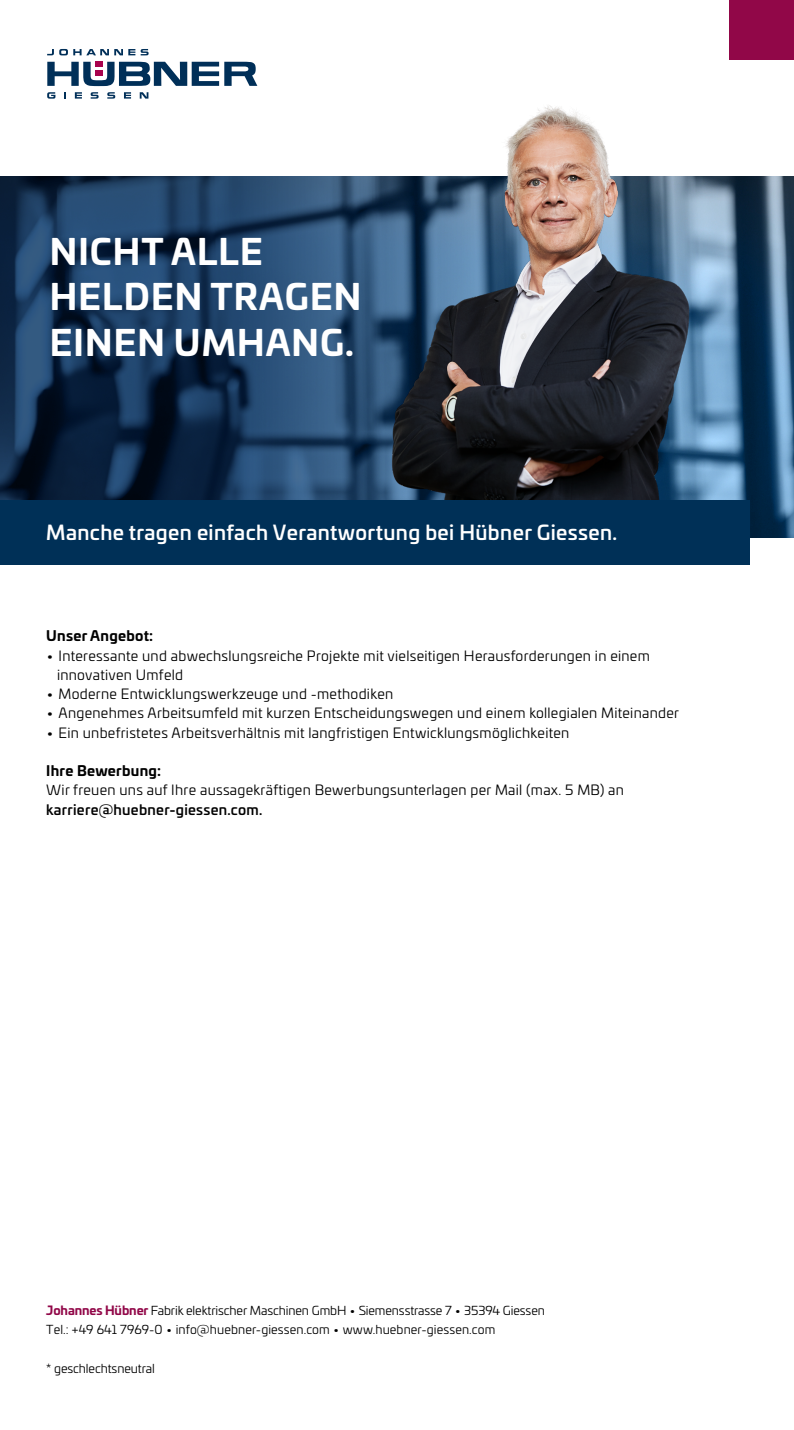
<style>
.page{position:relative;width:794px;height:1430px;background:#fff}
.page>*{position:absolute;margin:0;border:0;box-sizing:border-box;transform-origin:0 0}
.t1{font:700 35px/45.3px "Univia Pro";letter-spacing:.03em;color:#fff}
.t2{font:500 20.12px "Univia Pro";letter-spacing:.02em;color:#fff}
.t3{font:14px/19.2px "Univia Pro";letter-spacing:.02em;color:#000}
.t4{font:500 14px "Univia Pro";letter-spacing:.02em;color:#000}
.t5{font:700 14px "Univia Pro";letter-spacing:.02em;color:#000}
.t6{font:12.25px/19.2px "Univia Pro";letter-spacing:-.01em;color:#000}
.s1{font-weight:700;color:#910748}
</style>
<div class="page">
<svg style="left:0;top:177px;width:156px;height:323px;background:#153152"></svg>
<div style="left:0;top:500px;width:749px;height:64px;background:#003057"></div>
<img style="left:156px;top:61px;width:638px;height:439px">
<div style="left:729px;top:0;width:65px;height:60px;background:#910748"></div>
<svg style="left:47px;top:62px;width:210px;height:24px"></svg>
<svg style="left:141px;top:49px;width:8px;height:6px"></svg>
<svg style="left:47px;top:49px;width:88px;height:6px"></svg>
<div style="left:95px;top:62px;width:8px;height:5px;background:#a8034d"></div>
<div style="left:95px;top:71px;width:8px;height:5px;background:#a8034d"></div>
<svg style="left:107px;top:92px;width:8px;height:7px"></svg>
<svg style="left:91px;top:92px;width:8px;height:7px"></svg>
<svg style="left:75px;top:92px;width:7px;height:7px"></svg>
<svg style="left:124px;top:92px;width:7px;height:7px"></svg>
<svg style="left:140px;top:92px;width:8px;height:7px"></svg>
<svg style="left:64px;top:92px;width:2px;height:7px"></svg>
<svg style="left:47px;top:92px;width:8px;height:7px"></svg>
<h1 class="t1" style="left:50px;top:227px;width:313px">NICHT ALLE<br>HELDEN TRAGEN<br>EINEN UMHANG.</h1>
<h2 class="t2" style="left:46px;top:517px;width:572px">Manche tragen einfach Verantwortung bei Hübner Giessen.</h2>
<p class="t5" style="left:46px;top:625px;width:108px">Unser Angebot:</p>
<p class="t3" style="left:57px;top:645px;width:594px;text-indent:-11px">• Interessante und abwechslungsreiche Projekte mit vielseitigen Herausforderungen in einem innovativen Umfeld</p>
<p class="t3" style="left:46px;top:684px;width:348px">• Moderne Entwicklungswerkzeuge und -methodiken</p>
<p class="t3" style="left:46px;top:703px;width:634px">• Angenehmes Arbeitsumfeld mit kurzen Entscheidungswegen und einem kollegialen Miteinander</p>
<p class="t3" style="left:46px;top:722px;width:524px">• Ein unbefristetes Arbeitsverhältnis mit langfristigen Entwicklungsmöglichkeiten</p>
<p class="t5" style="left:46px;top:760px;width:116px">Ihre Bewerbung:</p>
<p class="t3" style="left:46px;top:780px;width:579px">Wir freuen uns auf Ihre aussagekräftigen Bewerbungsunterlagen per Mail (max. 5 MB) an</p>
<p class="t4" style="left:46px;top:799px;width:218px">karriere@huebner-giessen.com.</p>
<p class="t6" style="left:46px;top:1300px;width:500px"><span class="s1">Johannes Hübner</span> Fabrik elektrischer Maschinen GmbH • Siemensstrasse 7 • 35394 Giessen<br>Tel.: +49 641 7969-0 • info@huebner-giessen.com • www.huebner-giessen.com</p>
<p class="t6" style="left:46px;top:1358px;width:110px">* geschlechtsneutral</p>
</div>
